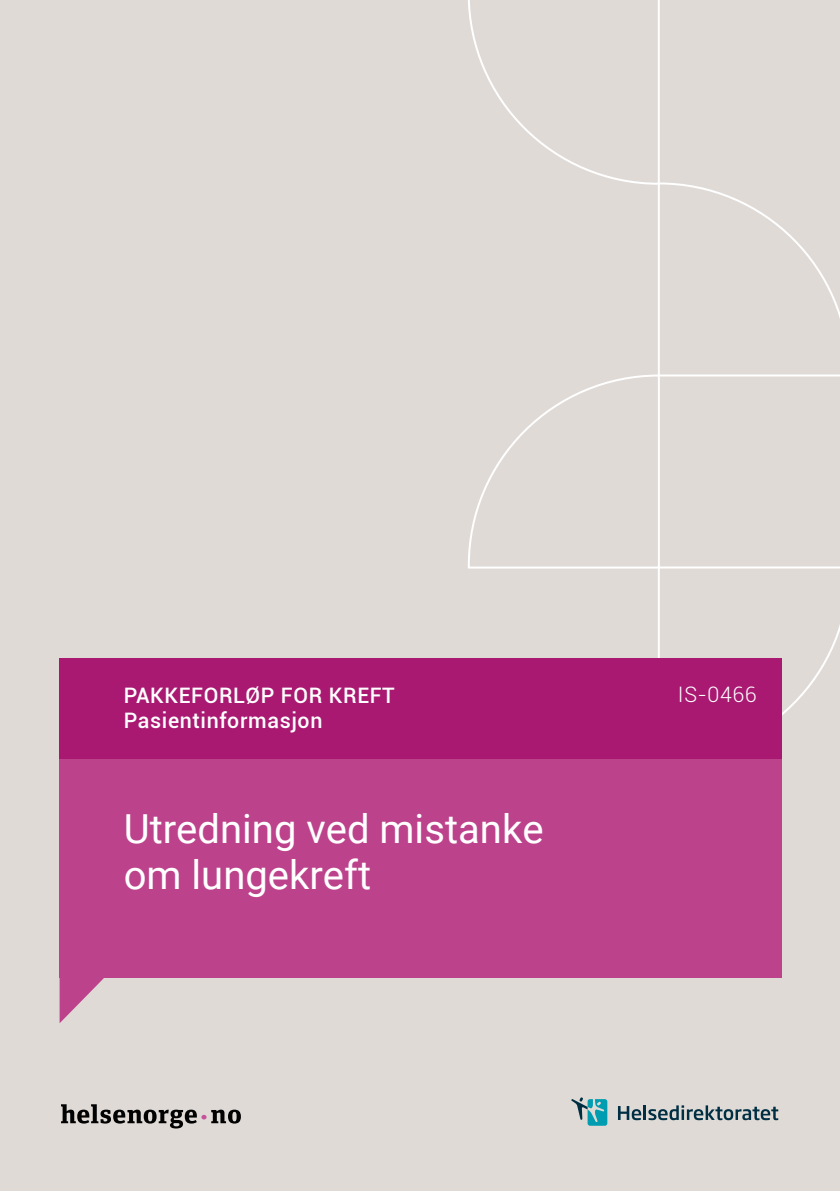
<style>
.page{position:relative;width:840px;height:1191px;background:#fff}
.page>*{position:absolute;margin:0;border:0;box-sizing:border-box;transform-origin:0 0}
.t1{font:40px/46px "Roboto";color:#fff}
.t2{font:500 21.4px "Roboto";letter-spacing:.03em;color:#fff}
.t3{font:300 21.4px "Roboto";letter-spacing:.03em;color:#fff}
</style>
<div class="page">
<div style="left:0;top:0;width:839px;height:1191px;background:#dfdad6"></div>
<svg style="left:61px;top:1104px;width:180px;height:24px"></svg>
<svg style="left:618px;top:1105px;width:159px;height:15px"></svg>
<svg style="left:571px;top:1097px;width:36px;height:28px"></svg>
<svg style="left:468px;top:0;width:371px;height:761px"></svg>
<div style="left:60px;top:748px;width:721px;height:230px;background:#bd428c"></div>
<svg style="left:60px;top:978px;width:44px;height:45px"></svg>
<div style="left:60px;top:658px;width:721px;height:100px;background:#a91972"></div>
<p class="t2" style="left:124px;top:680px;width:272px">PAKKEFORLØP FOR KREFT</p>
<p class="t2" style="left:124px;top:705px;width:200px">Pasientinformasjon</p>
<p class="t1" style="left:124px;top:804px;width:421px">Utredning ved mistanke om lungekreft</p>
<p class="t3" style="left:677px;top:680px;width:80px">IS-0466</p>
</div>
